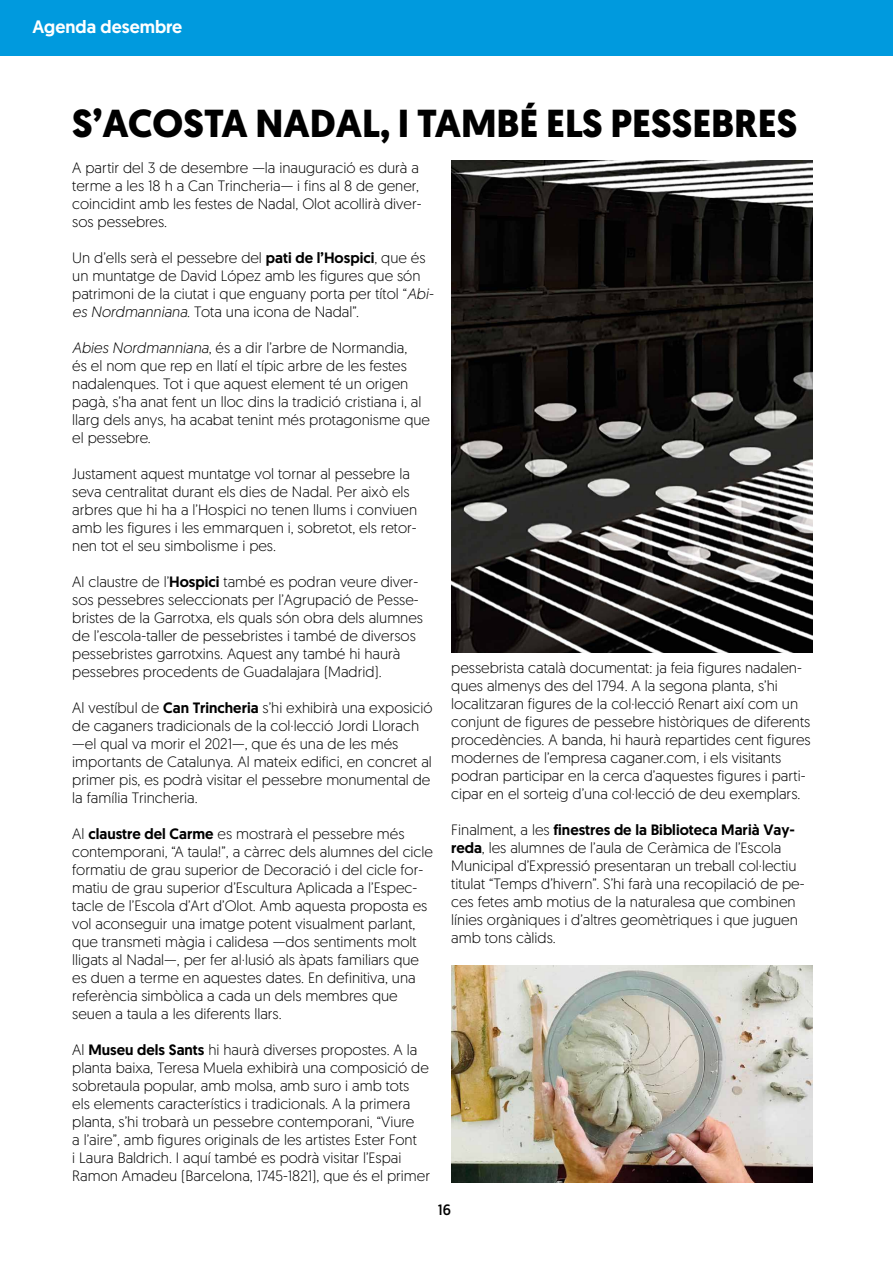
<style>
.page{position:relative;width:893px;height:1263px;background:#fff}
.page>*{position:absolute;margin:0;border:0;box-sizing:border-box;transform-origin:0 0}
.t1{font:700 39px "Geomanist";color:#000}
.t2{font:500 18px "Geomanist";color:#fff}
.t3{font:300 15px/18px "Geomanist";color:#000}
.t4{font:15px "Geomanist";color:#000}
.s1{font-weight:500}
.s2{font-style:italic}
</style>
<div class="page">
<div style="left:0;top:0;width:893px;height:55px;background:#009ade"></div>
<img style="left:451px;top:966px;width:361px;height:216px">
<img style="left:451px;top:161px;width:361px;height:492px">
<p class="t2" style="left:32px;top:14px;width:151px">Agenda desembre</p>
<h1 class="t1" style="left:72px;top:98px;width:726px">S’ACOSTA NADAL, I TAMBÉ ELS PESSEBRES</h1>
<p class="t3" style="left:72px;top:158px;width:351px">A partir del 3 de desembre —la inauguració es durà a terme a les 18 h a Can Trincheria— i fins al 8 de gener, coincidint amb les festes de Nadal, Olot acollirà diver&shy;sos pessebres.</p>
<p class="t3" style="left:72px;top:248px;width:363px">Un d’ells serà el pessebre del <span class="s1">pati de l’Hospici</span>, que és un muntatge de David López amb les figures que són patrimoni de la ciutat i que enguany porta per títol “<span class="s2">Abi&shy;es Nordmanniana</span>. Tota una icona de Nadal”.</p>
<p class="t3" style="left:72px;top:338px;width:359px"><span class="s2">Abies Nordmanniana</span>, és a dir l’arbre de Normandia,<br>és el nom que rep en llatí el típic arbre de les festes nadalenques. Tot i que aquest element té un origen pagà, s’ha anat fent un lloc dins la tradició cristiana i, al llarg dels anys, ha acabat tenint més protagonisme que el pessebre.</p>
<p class="t3" style="left:72px;top:464px;width:346px">Justament aquest muntatge vol tornar al pessebre la seva centralitat durant els dies de Nadal. Per això els arbres que hi ha a l’Hospici no tenen llums i conviuen amb les figures i les emmarquen i, sobretot, els retor&shy;nen tot el seu simbolisme i pes.</p>
<p class="t3" style="left:72px;top:572px;width:352px">Al claustre de l’<span class="s1">Hospici</span> també es podran veure diver&shy;sos pessebres seleccionats per l’Agrupació de Pesse&shy;bristes de la Garrotxa, els quals són obra dels alumnes de l’escola-taller de pessebristes i també de diversos pessebristes garrotxins. Aquest any també hi haurà pessebres procedents de Guadalajara (Madrid).</p>
<p class="t3" style="left:72px;top:698px;width:362px">Al vestíbul de <span class="s1">Can Trincheria</span> s’hi exhibirà una exposició de caganers tradicionals de la col·lecció Jordi Llorach —el qual va morir el 2021—, que és una de les més importants de Catalunya. Al mateix edifici, en concret al primer pis, es podrà visitar el pessebre monumental de la família Trincheria.</p>
<p class="t3" style="left:72px;top:824px;width:362px">Al <span class="s1">claustre del Carme</span> es mostrarà el pessebre més contemporani, “A taula!”, a càrrec dels alumnes del cicle formatiu de grau superior de Decoració i del cicle for&shy;matiu de grau superior d’Escultura Aplicada a l’Espec&shy;tacle de l’Escola d’Art d’Olot. Amb aquesta proposta es vol aconseguir una imatge potent visualment parlant, que transmeti màgia i calidesa —dos sentiments molt lligats al Nadal—, per fer al·lusió als àpats familiars que es duen a terme en aquestes dates. En definitiva, una referència simbòlica a cada un dels membres que seuen a taula a les diferents llars.</p>
<p class="t3" style="left:72px;top:1040px;width:359px">Al <span class="s1">Museu dels Sants</span> hi haurà diverses propostes. A la planta baixa, Teresa Muela exhibirà una composició de sobretaula popular, amb molsa, amb suro i amb tots els elements característics i tradicionals. A la primera planta, s’hi trobarà un pessebre contemporani, “Viure<br>a l’aire”, amb figures originals de les artistes Ester Font<br>i Laura Baldrich. I aquí també es podrà visitar l’Espai Ramon Amadeu (Barcelona, 1745-1821), que és el primer</p>
<p class="t3" style="left:451px;top:658px;width:361px">pessebrista català documentat: ja feia figures nadalen&shy;ques almenys des del 1794. A la segona planta, s’hi localitzaran figures de la col·lecció Renart així com un conjunt de figures de pessebre històriques de diferents procedències. A banda, hi haurà repartides cent figures modernes de l’empresa caganer.com, i els visitants podran participar en la cerca d’aquestes figures i parti&shy;cipar en el sorteig d’una col·lecció de deu exemplars.</p>
<p class="t3" style="left:451px;top:820px;width:355px">Finalment, a les <span class="s1">finestres de la Biblioteca Marià Vay&shy;reda</span>, les alumnes de l’aula de Ceràmica de l’Escola Municipal d’Expressió presentaran un treball col·lectiu titulat “Temps d’hivern”. S’hi farà una recopilació de pe&shy;ces fetes amb motius de la naturalesa que combinen línies orgàniques i d’altres geomètriques i que juguen amb tons càlids.</p>
<p class="t4" style="left:438px;top:1200px;width:15px">16</p>
</div>
